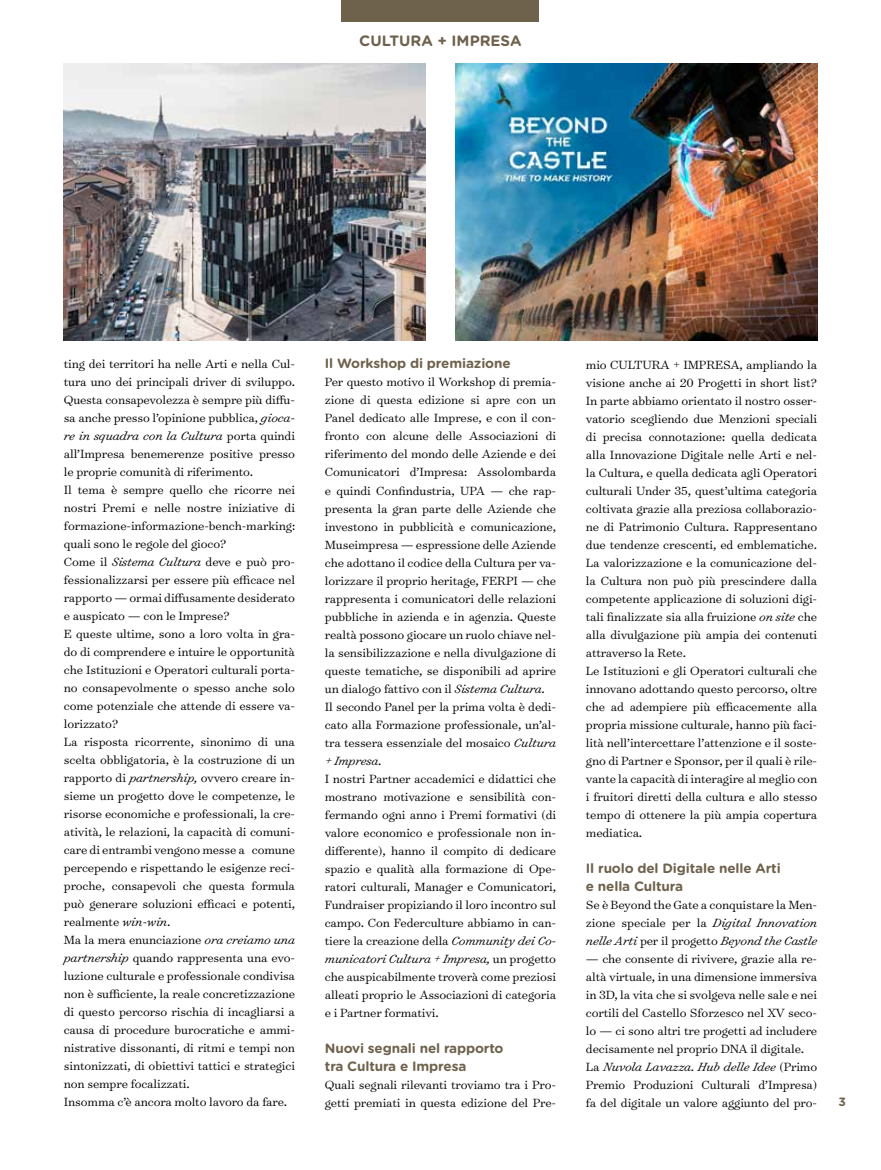
<style>
.page{position:relative;width:881px;height:1170px;background:#fff}
.page>*{position:absolute;margin:0;border:0;box-sizing:border-box;transform-origin:0 0}
.t1{font:700 15px "Gotham Rounded";color:#6f624d}
.t2{font:300 13.5px/18px "Surveyor Text";letter-spacing:-.01em;color:#000}
.t3{font:700 13.5px/18px "Gotham Rounded";letter-spacing:-.01em;color:#6f624d}
.t4{font:700 12px "Gotham Rounded";color:#6f624d}
.s1{font-style:italic}
</style>
<div class="page">
<div style="left:341px;top:0;width:198px;height:21px;background:#6f624d"></div>
<img style="left:455px;top:64px;width:361px;height:276px">
<img style="left:64px;top:64px;width:361px;height:276px">
<p class="t1" style="left:359px;top:30px;width:164px">CULTURA + IMPRESA</p>
<p class="t2" style="left:64px;top:354px;width:233px">ting dei territori ha nelle Arti e nella Cul&shy;tura uno dei principali driver di sviluppo.<br>Questa consapevolezza è sempre più diffu&shy;sa anche presso l’opinione pubblica, <span class="s1">gioca&shy;re in squadra con la Cultura</span> porta quindi all’Impresa benemerenze positive presso le proprie comunità di riferimento.<br>Il tema è sempre quello che ricorre nei nostri Premi e nelle nostre iniziative di formazione-informazione-bench-marking: quali sono le regole del gioco?<br>Come il <span class="s1">Sistema Cultura</span> deve e può pro&shy;fessionalizzarsi per essere più efficace nel rapporto — ormai diffusamente desiderato e auspicato — con le Imprese?<br>E queste ultime, sono a loro volta in gra&shy;do di comprendere e intuire le opportunità che Istituzioni e Operatori culturali porta&shy;no consapevolmente o spesso anche solo come potenziale che attende di essere va&shy;lorizzato?<br>La risposta ricorrente, sinonimo di una scelta obbligatoria, è la costruzione di un rapporto di <span class="s1">partnership,</span> ovvero creare in&shy;sieme un progetto dove le competenze, le risorse economiche e professionali, la cre&shy;atività, le relazioni, la capacità di comuni&shy;care di entrambi vengono messe a comune percependo e rispettando le esigenze reci&shy;proche, consapevoli che questa formula può generare soluzioni efficaci e potenti, realmente <span class="s1">win-win</span>.<br>Ma la mera enunciazione <span class="s1">ora creiamo una partnership</span> quando rappresenta una evo&shy;luzione culturale e professionale condivisa non è sufficiente, la reale concretizzazione di questo percorso rischia di incagliarsi a causa di procedure burocratiche e ammi&shy;nistrative dissonanti, di ritmi e tempi non sintonizzati, di obiettivi tattici e strategici non sempre focalizzati.<br>Insomma c’è ancora molto lavoro da fare.</p>
<p class="t3" style="left:325px;top:354px;width:187px">Il Workshop di premiazione</p>
<p class="t2" style="left:325px;top:373px;width:233px">Per questo motivo il Workshop di premia&shy;zione di questa edizione si apre con un Panel dedicato alle Imprese, e con il con&shy;fronto con alcune delle Associazioni di riferimento del mondo delle Aziende e dei Comunicatori d’Impresa: Assolombarda e quindi Confindustria, UPA — che rap&shy;presenta la gran parte delle Aziende che investono in pubblicità e comunicazione, Museimpresa — espressione delle Aziende che adottano il codice della Cultura per va&shy;lorizzare il proprio heritage, FERPI — che rappresenta i comunicatori delle relazioni pubbliche in azienda e in agenzia. Queste realtà possono giocare un ruolo chiave nel&shy;la sensibilizzazione e nella divulgazione di queste tematiche, se disponibili ad aprire un dialogo fattivo con il <span class="s1">Sistema Cultura.<br></span>Il secondo Panel per la prima volta è dedi&shy;cato alla Formazione professionale, un’al&shy;tra tessera essenziale del mosaico <span class="s1">Cultura + Impresa.</span></p>
<p class="t2" style="left:325px;top:768px;width:233px;text-align:justify">I nostri Partner accademici e didattici che mostrano motivazione e sensibilità con&shy;fermando ogni anno i Premi formativi (di valore economico e professionale non in&shy;differente), hanno il compito di dedicare spazio e qualità alla formazione di Ope&shy;ratori culturali, Manager e Comunicatori, Fundraiser propiziando il loro incontro sul campo. Con Federculture abbiamo in can&shy;tiere la creazione della <span class="s1">Community dei Co&shy;municatori Cultura + Impresa,</span> un progetto che auspicabilmente troverà come preziosi alleati proprio le Associazioni di categoria e i Partner formativi.</p>
<p class="t3" style="left:325px;top:1038px;width:180px">Nuovi segnali nel rapporto tra Cultura e Impresa</p>
<p class="t2" style="left:325px;top:1074px;width:233px">Quali segnali rilevanti troviamo tra i Pro&shy;getti premiati in questa edizione del Pre-</p>
<p class="t2" style="left:585px;top:355px;width:233px">mio CULTURA + IMPRESA, ampliando la visione anche ai 20 Progetti in short list?<br>In parte abbiamo orientato il nostro osser&shy;vatorio scegliendo due Menzioni speciali di precisa connotazione: quella dedicata alla Innovazione Digitale nelle Arti e nel&shy;la Cultura, e quella dedicata agli Operatori culturali Under 35, quest’ultima categoria coltivata grazie alla preziosa collaborazio&shy;ne di Patrimonio Cultura. Rappresentano due tendenze crescenti, ed emblematiche.<br>La valorizzazione e la comunicazione del&shy;la Cultura non può più prescindere dalla competente applicazione di soluzioni digi&shy;tali finalizzate sia alla fruizione <span class="s1">on site</span> che alla divulgazione più ampia dei contenuti attraverso la Rete.<br>Le Istituzioni e gli Operatori culturali che innovano adottando questo percorso, oltre che ad adempiere più efficacemente alla propria missione culturale, hanno più faci&shy;lità nell’intercettare l’attenzione e il soste&shy;gno di Partner e Sponsor, per il quali è rile&shy;vante la capacità di interagire al meglio con i fruitori diretti della cultura e allo stesso tempo di ottenere la più ampia copertura mediatica.</p>
<p class="t3" style="left:585px;top:858px;width:196px">Il ruolo del Digitale nelle Arti e nella Cultura</p>
<p class="t2" style="left:585px;top:895px;width:233px;text-align:justify">Se è Beyond the Gate a conquistare la Men&shy;zione speciale per la <span class="s1">Digital Innovation nelle Arti</span> per il progetto <span class="s1">Beyond the Castle</span></p>
<p class="t2" style="left:585px;top:949px;width:233px">— che consente di rivivere, grazie alla re&shy;altà virtuale, in una dimensione immersiva in 3D, la vita che si svolgeva nelle sale e nei cortili del Castello Sforzesco nel XV seco&shy;lo — ci sono altri tre progetti ad includere decisamente nel proprio DNA il digitale.<br>La <span class="s1">Nuvola Lavazza. Hub delle Idee</span> (Primo Premio Produzioni Culturali d’Impresa) fa del digitale un valore aggiunto del pro-</p>
<p class="t4" style="left:838px;top:1092px;width:9px">3</p>
</div>
